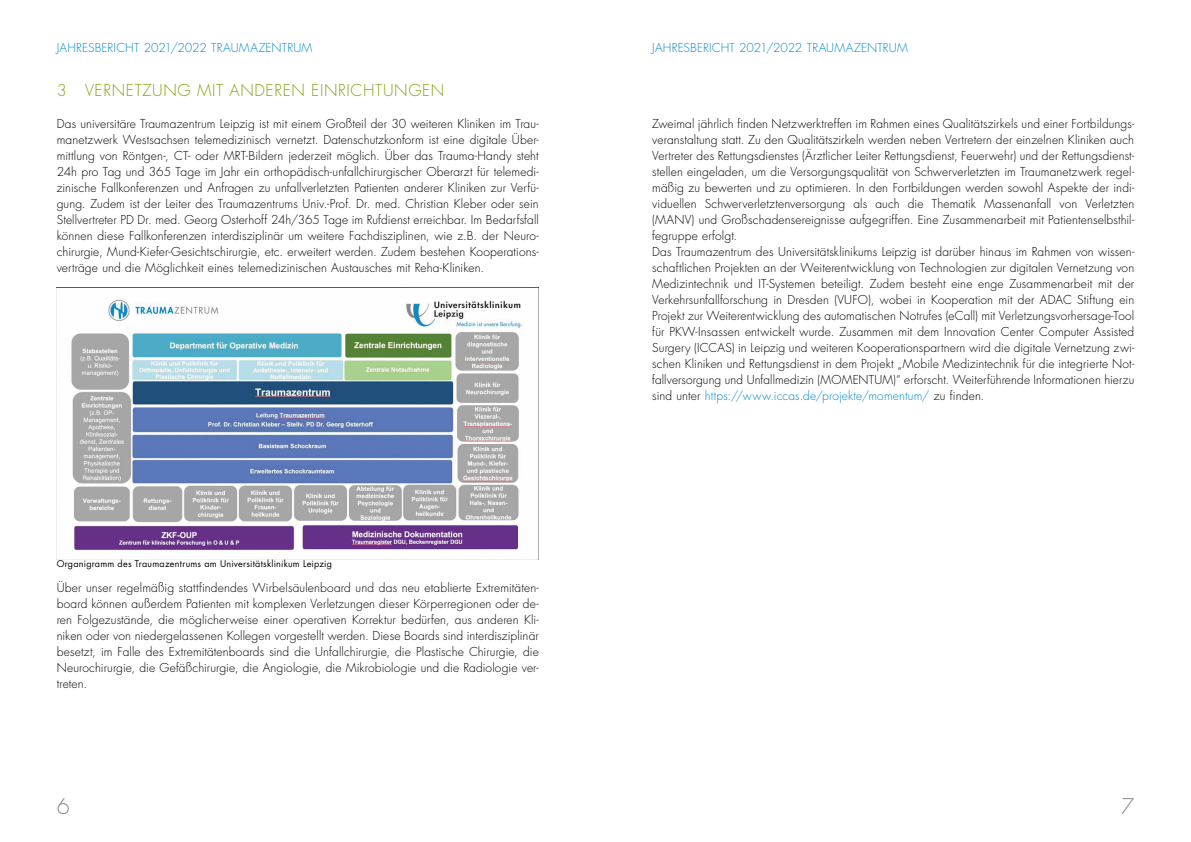
<style>
.page{position:relative;width:1191px;height:842px;background:#fff}
.page>*{position:absolute;margin:0;border:0;box-sizing:border-box;transform-origin:0 0}
.t1{font:300 21px "Futura Std";color:#878786}
.t2{font:300 16px "Futura Std";letter-spacing:.04em;color:#84a311}
.t3{font:300 12px/16px "Futura Std";letter-spacing:.01em;color:#000;text-align:justify}
.t4{font:300 12px "Futura Std";letter-spacing:.01em;color:#008acb}
.t5{font:9px "Futura Std";letter-spacing:.025em;color:#000}
.s1{color:#008acb}
</style>
<div class="page">
<img style="left:57px;top:299px;width:481px;height:261px">
<p class="t4" style="left:57px;top:41px;width:257px">JAHRESBERICHT 2021/2022 TRAUMAZENTRUM</p>
<p class="t4" style="left:652px;top:41px;width:257px">JAHRESBERICHT 2021/2022 TRAUMAZENTRUM</p>
<h2 class="t2" style="left:57px;top:80px;width:389px">3 VERNETZUNG MIT ANDEREN EINRICHTUNGEN</h2>
<p class="t3" style="left:57px;top:116px;width:483px">Das universitäre Traumazentrum Leipzig ist mit einem Großteil der 30 weiteren Kliniken im Trau&shy;manetzwerk Westsachsen telemedizinisch vernetzt. Datenschutzkonform ist eine digitale Über&shy;mittlung von Röntgen-, CT- oder MRT-Bildern jederzeit möglich. Über das Trauma-Handy steht 24h pro Tag und 365 Tage im Jahr ein orthopädisch-unfallchirurgischer Oberarzt für telemedi&shy;zinische Fallkonferenzen und Anfragen zu unfallverletzten Patienten anderer Kliniken zur Verfü&shy;gung. Zudem ist der Leiter des Traumazentrums Univ.-Prof. Dr. med. Christian Kleber oder sein Stellvertreter PD Dr. med. Georg Osterhoff 24h/365 Tage im Rufdienst erreichbar. Im Bedarfsfall können diese Fallkonferenzen interdisziplinär um weitere Fachdisziplinen, wie z.B. der Neuro&shy;chirurgie, Mund-Kiefer-Gesichtschirurgie, etc. erweitert werden. Zudem bestehen Kooperations&shy;verträge und die Möglichkeit eines telemedizinischen Austausches mit Reha-Kliniken.</p>
<p class="t5" style="left:57px;top:558px;width:277px">Organigramm des Traumazentrums am Universitätsklinikum Leipzig</p>
<p class="t3" style="left:57px;top:580px;width:483px">Über unser regelmäßig stattfindendes Wirbelsäulenboard und das neu etablierte Extremitäten&shy;board können außerdem Patienten mit komplexen Verletzungen dieser Körperregionen oder de&shy;ren Folgezustände, die möglicherweise einer operativen Korrektur bedürfen, aus anderen Kli&shy;niken oder von niedergelassenen Kollegen vorgestellt werden. Diese Boards sind interdisziplinär besetzt, im Falle des Extremitätenboards sind die Unfallchirurgie, die Plastische Chirurgie, die Neurochirurgie, die Gefäßchirurgie, die Angiologie, die Mikrobiologie und die Radiologie ver&shy;treten.</p>
<h1 class="t1" style="left:57px;top:793px;width:15px">6</h1>
<p class="t3" style="left:652px;top:116px;width:483px;text-align:left">Zweimal jährlich finden Netzwerktreffen im Rahmen eines Qualitätszirkels und einer Fortbildungs&shy;veranstaltung statt. Zu den Qualitätszirkeln werden neben Vertretern der einzelnen Kliniken auch Vertreter des Rettungsdienstes (Ärztlicher Leiter Rettungsdienst, Feuerwehr) und der Rettungsdienst&shy;stellen eingeladen, um die Versorgungsqualität von Schwerverletzten im Traumanetzwerk regel&shy;mäßig zu bewerten und zu optimieren. In den Fortbildungen werden sowohl Aspekte der indi&shy;viduellen Schwerverletztenversorgung als auch die Thematik Massenanfall von Verletzten (MANV) und Großschadensereignisse aufgegriffen. Eine Zusammenarbeit mit Patientenselbsthil&shy;fegruppe erfolgt.<br>Das Traumazentrum des Universitätsklinikums Leipzig ist darüber hinaus im Rahmen von wissen&shy;schaftlichen Projekten an der Weiterentwicklung von Technologien zur digitalen Vernetzung von Medizintechnik und IT-Systemen beteiligt. Zudem besteht eine enge Zusammenarbeit mit der Verkehrsunfallforschung in Dresden (VUFO), wobei in Kooperation mit der ADAC Stiftung ein Projekt zur Weiterentwicklung des automatischen Notrufes (eCall) mit Verletzungsvorhersage-Tool für PKW-Insassen entwickelt wurde. Zusammen mit dem Innovation Center Computer Assisted Surgery (ICCAS) in Leipzig und weiteren Kooperationspartnern wird die digitale Vernetzung zwi&shy;schen Kliniken und Rettungsdienst in dem Projekt „Mobile Medizintechnik für die integrierte Not&shy;fallversorgung und Unfallmedizin (MOMENTUM)“ erforscht. Weiterführende Informationen hierzu sind unter <span class="s1">https://www.iccas.de/projekte/momentum/</span> zu finden.</p>
<h1 class="t1" style="left:1121px;top:793px;width:15px">7</h1>
</div>
